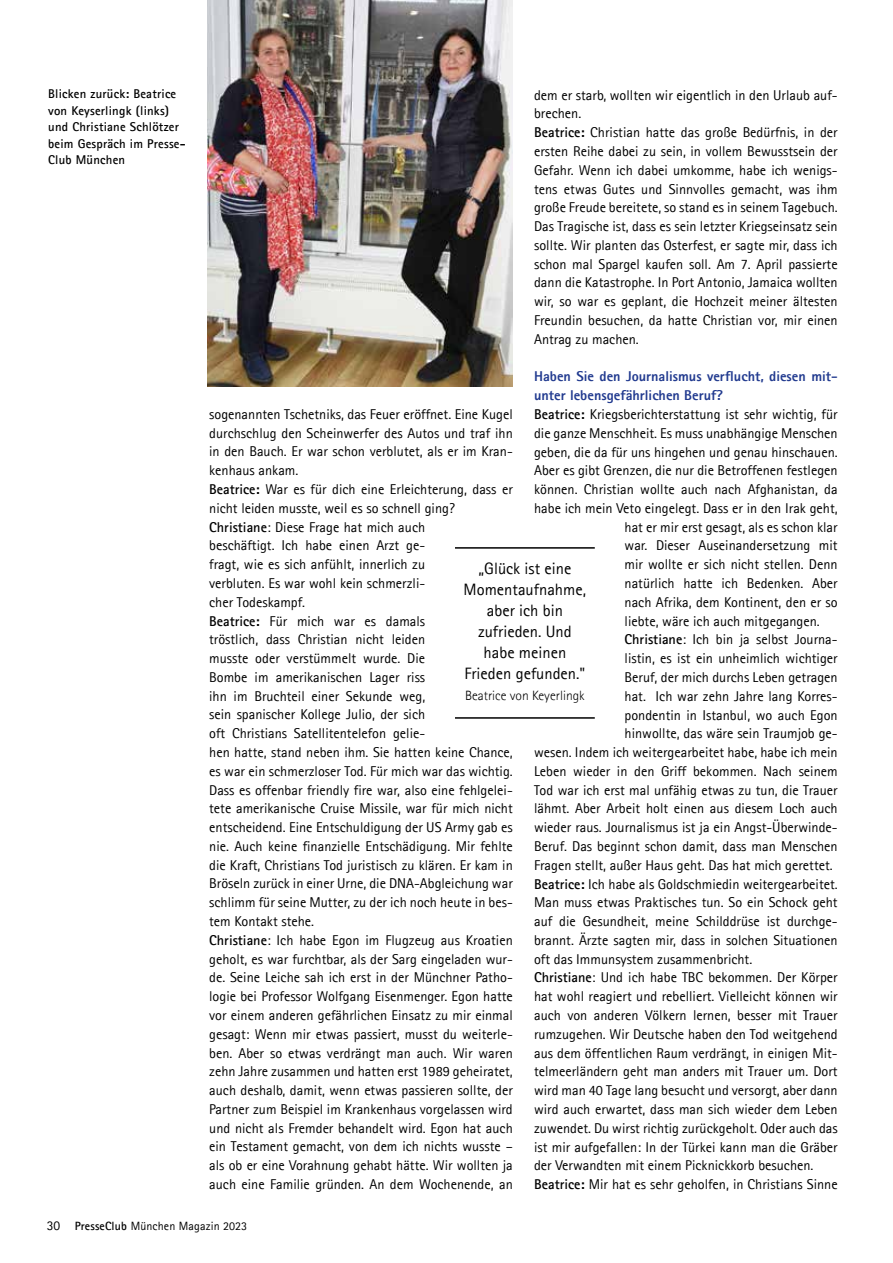
<style>
.page{position:relative;width:893px;height:1263px;background:#fff}
.page>*{position:absolute;margin:0;border:0;box-sizing:border-box;transform-origin:0 0}
.t1{font:16.5px/21px "Agfa Rotis Sans Serif";color:#000;text-align:center}
.t2{font:14.25px/18.8px "Agfa Rotis Sans Serif";color:#000}
.t3{font:800 14.25px "Agfa Rotis Sans Serif";color:#213a8f}
.t4{font:300 13.5px "Agfa Rotis Sans Serif";color:#000}
.t5{font:700 12.75px/16.5px "Agfa Rotis Sans Serif";letter-spacing:.015em;color:#000}
.t6{font:12px "Agfa Rotis Sans Serif";letter-spacing:.01em;color:#000}
.s1{font-weight:700}
.s2{font-size:13.5px}
</style>
<div class="page">
<img style="left:208px;top:0;width:305px;height:387px">
<hr style="left:455px;top:547px;width:140px;height:2px;background:#000">
<hr style="left:455px;top:717px;width:140px;height:2px;background:#000">
<p class="t5" style="left:48px;top:85px;width:139px">Blicken zurück: Beatrice von Keyserlingk (links) und Christiane Schlötzer beim Gespräch im Presse-<br>Club München</p>
<p class="t2" style="left:534px;top:85px;width:305px">dem er starb, wollten wir eigentlich in den Urlaub auf&shy;brechen.<br><span class="s1">Beatrice:</span> Christian hatte das große Bedürfnis, in der ersten Reihe dabei zu sein, in vollem Bewusstsein der Gefahr. Wenn ich dabei umkomme, habe ich wenigs&shy;tens etwas Gutes und Sinnvolles gemacht, was ihm große Freude bereitete, so stand es in seinem Tagebuch.<br>Das Tragische ist, dass es sein letzter Kriegseinsatz sein sollte. Wir planten das Osterfest, er sagte mir, dass ich schon mal Spargel kaufen soll. Am 7. April passierte dann die Katastrophe. In Port Antonio, Jamaica wollten wir, so war es geplant, die Hochzeit meiner ältesten Freundin besuchen, da hatte Christian vor, mir einen Antrag zu machen.</p>
<p class="t3" style="left:534px;top:367px;width:305px">Haben Sie den Journalismus verflucht, diesen mit-</p>
<p class="t3" style="left:534px;top:386px;width:190px">unter lebensgefährlichen Beruf?</p>
<p class="t2" style="left:534px;top:405px;width:305px"><span class="s1">Beatrice:</span> Kriegsberichterstattung ist sehr wichtig, für</p>
<p class="t2" style="left:534px;top:423px;width:305px">die ganze Menschheit. Es muss unabhängige Menschen</p>
<p class="t2" style="left:534px;top:442px;width:305px">geben, die da für uns hingehen und genau hinschauen.</p>
<p class="t2" style="left:534px;top:461px;width:305px">Aber es gibt Grenzen, die nur die Betroffenen festlegen</p>
<p class="t2" style="left:534px;top:480px;width:305px">können. Christian wollte auch nach Afghanistan, da</p>
<p class="t2" style="left:534px;top:499px;width:305px">habe ich mein Veto eingelegt. Dass er in den Irak geht,</p>
<p class="t2" style="left:625px;top:517px;width:215px">hat er mir erst gesagt, als es schon klar</p>
<p class="t2" style="left:625px;top:536px;width:215px">war. Dieser Auseinandersetzung mit</p>
<p class="t2" style="left:625px;top:555px;width:215px">mir wollte er sich nicht stellen. Denn</p>
<p class="t2" style="left:625px;top:574px;width:215px">natürlich hatte ich Bedenken. Aber</p>
<p class="t2" style="left:625px;top:592px;width:215px">nach Afrika, dem Kontinent, den er so</p>
<p class="t2" style="left:625px;top:611px;width:197px">liebte, wäre ich auch mitgegangen.</p>
<p class="t2" style="left:625px;top:630px;width:215px"><span class="s1">Christiane</span>: Ich bin ja selbst Journa-</p>
<p class="t2" style="left:625px;top:649px;width:215px">listin, es ist ein unheimlich wichtiger</p>
<p class="t2" style="left:625px;top:668px;width:215px">Beruf, der mich durchs Leben getragen</p>
<p class="t2" style="left:625px;top:686px;width:215px">hat. Ich war zehn Jahre lang Korres-</p>
<p class="t2" style="left:625px;top:705px;width:215px">pondentin in Istanbul, wo auch Egon</p>
<p class="t2" style="left:625px;top:724px;width:215px">hinwollte, das wäre sein Traumjob ge-</p>
<p class="t2" style="left:534px;top:743px;width:305px">wesen. Indem ich weitergearbeitet habe, habe ich mein</p>
<p class="t2" style="left:534px;top:761px;width:305px">Leben wieder in den Griff bekommen. Nach seinem</p>
<p class="t2" style="left:534px;top:780px;width:305px">Tod war ich erst mal unfähig etwas zu tun, die Trauer</p>
<p class="t2" style="left:534px;top:799px;width:305px">lähmt. Aber Arbeit holt einen aus diesem Loch auch</p>
<p class="t2" style="left:534px;top:818px;width:305px">wieder raus. Journalismus ist ja ein Angst-Überwinde-</p>
<p class="t2" style="left:534px;top:837px;width:305px">Beruf. Das beginnt schon damit, dass man Menschen</p>
<p class="t2" style="left:534px;top:855px;width:300px">Fragen stellt, außer Haus geht. Das hat mich gerettet.</p>
<p class="t2" style="left:534px;top:874px;width:305px"><span class="s1">Beatrice:</span> Ich habe als Goldschmiedin weitergearbeitet.</p>
<p class="t2" style="left:534px;top:893px;width:305px">Man muss etwas Praktisches tun. So ein Schock geht</p>
<p class="t2" style="left:534px;top:912px;width:305px">auf die Gesundheit, meine Schilddrüse ist durchge-</p>
<p class="t2" style="left:534px;top:931px;width:305px">brannt. Ärzte sagten mir, dass in solchen Situationen</p>
<p class="t2" style="left:534px;top:949px;width:220px">oft das Immunsystem zusammenbricht.</p>
<p class="t2" style="left:534px;top:968px;width:305px"><span class="s1">Christiane</span>: Und ich habe TBC bekommen. Der Körper</p>
<p class="t2" style="left:534px;top:987px;width:305px">hat wohl reagiert und rebelliert. Vielleicht können wir</p>
<p class="t2" style="left:534px;top:1006px;width:305px">auch von anderen Völkern lernen, besser mit Trauer</p>
<p class="t2" style="left:534px;top:1024px;width:305px">rumzugehen. Wir Deutsche haben den Tod weitgehend</p>
<p class="t2" style="left:534px;top:1043px;width:305px">aus dem öffentlichen Raum verdrängt, in einigen Mit-</p>
<p class="t2" style="left:534px;top:1062px;width:305px">telmeerländern geht man anders mit Trauer um. Dort</p>
<p class="t2" style="left:534px;top:1081px;width:305px">wird man 40 Tage lang besucht und versorgt, aber dann</p>
<p class="t2" style="left:534px;top:1100px;width:305px">wird auch erwartet, dass man sich wieder dem Leben</p>
<p class="t2" style="left:534px;top:1118px;width:305px">zuwendet. Du wirst richtig zurückgeholt. Oder auch das</p>
<p class="t2" style="left:534px;top:1137px;width:305px">ist mir aufgefallen: In der Türkei kann man die Gräber</p>
<p class="t2" style="left:534px;top:1156px;width:281px">der Verwandten mit einem Picknickkorb besuchen.</p>
<p class="t2" style="left:534px;top:1175px;width:305px"><span class="s1">Beatrice:</span> Mir hat es sehr geholfen, in Christians Sinne</p>
<p class="t2" style="left:209px;top:405px;width:305px">sogenannten Tschetniks, das Feuer eröffnet. Eine Kugel durchschlug den Scheinwerfer des Autos und traf ihn in den Bauch. Er war schon verblutet, als er im Kran&shy;kenhaus ankam.<br><span class="s1">Beatrice:</span> War es für dich eine Erleichterung, dass er nicht leiden musste, weil es so schnell ging?<br><span class="s1">Christiane</span>: Diese Frage hat mich auch<br>beschäftigt. Ich habe einen Arzt ge-<br>fragt, wie es sich anfühlt, innerlich zu<br>verbluten. Es war wohl kein schmerzli-<br>cher Todeskampf.<br><span class="s1">Beatrice:</span> Für mich war es damals<br>tröstlich, dass Christian nicht leiden<br>musste oder verstümmelt wurde. Die<br>Bombe im amerikanischen Lager riss<br>ihn im Bruchteil einer Sekunde weg,<br>sein spanischer Kollege Julio, der sich<br>oft Christians Satellitentelefon gelie-<br>hen hatte, stand neben ihm. Sie hatten keine Chance, es war ein schmerzloser Tod. Für mich war das wichtig.<br>Dass es offenbar friendly fire war, also eine fehlgelei&shy;tete amerikanische Cruise Missile, war für mich nicht entscheidend. Eine Entschuldigung der US Army gab es nie. Auch keine finanzielle Entschädigung. Mir fehlte die Kraft, Christians Tod juristisch zu klären. Er kam in Bröseln zurück in einer Urne, die DNA-Abgleichung war schlimm für seine Mutter, zu der ich noch heute in bes&shy;tem Kontakt stehe.<br><span class="s1">Christiane</span>: Ich habe Egon im Flugzeug aus Kroatien geholt, es war furchtbar, als der Sarg eingeladen wur&shy;de. Seine Leiche sah ich erst in der Münchner Patho&shy;logie bei Professor Wolfgang Eisenmenger. Egon hatte vor einem anderen gefährlichen Einsatz zu mir einmal gesagt: Wenn mir etwas passiert, musst du weiterle&shy;ben. Aber so etwas verdrängt man auch. Wir waren zehn Jahre zusammen und hatten erst 1989 geheiratet, auch deshalb, damit, wenn etwas passieren sollte, der Partner zum Beispiel im Krankenhaus vorgelassen wird und nicht als Fremder behandelt wird. Egon hat auch ein Testament gemacht, von dem ich nichts wusste – als ob er eine Vorahnung gehabt hätte. Wir wollten ja auch eine Familie gründen. An dem Wochenende, an</p>
<p class="t1" style="left:464px;top:558px;width:124px">„Glück ist eine<br>Momentaufnahme, aber ich bin zufrieden. Und habe meinen<br>Frieden gefunden."</p>
<p class="t4" style="left:465px;top:688px;width:121px">Beatrice von Keyerlingk</p>
<p class="t6" style="left:47px;top:1219px;width:202px"><span class="s2">30</span> <span class="s1">PresseClub</span> München Magazin 2023</p>
<p class="t6" style="left:241px;top:1219px;width:7px">4</p>
</div>
